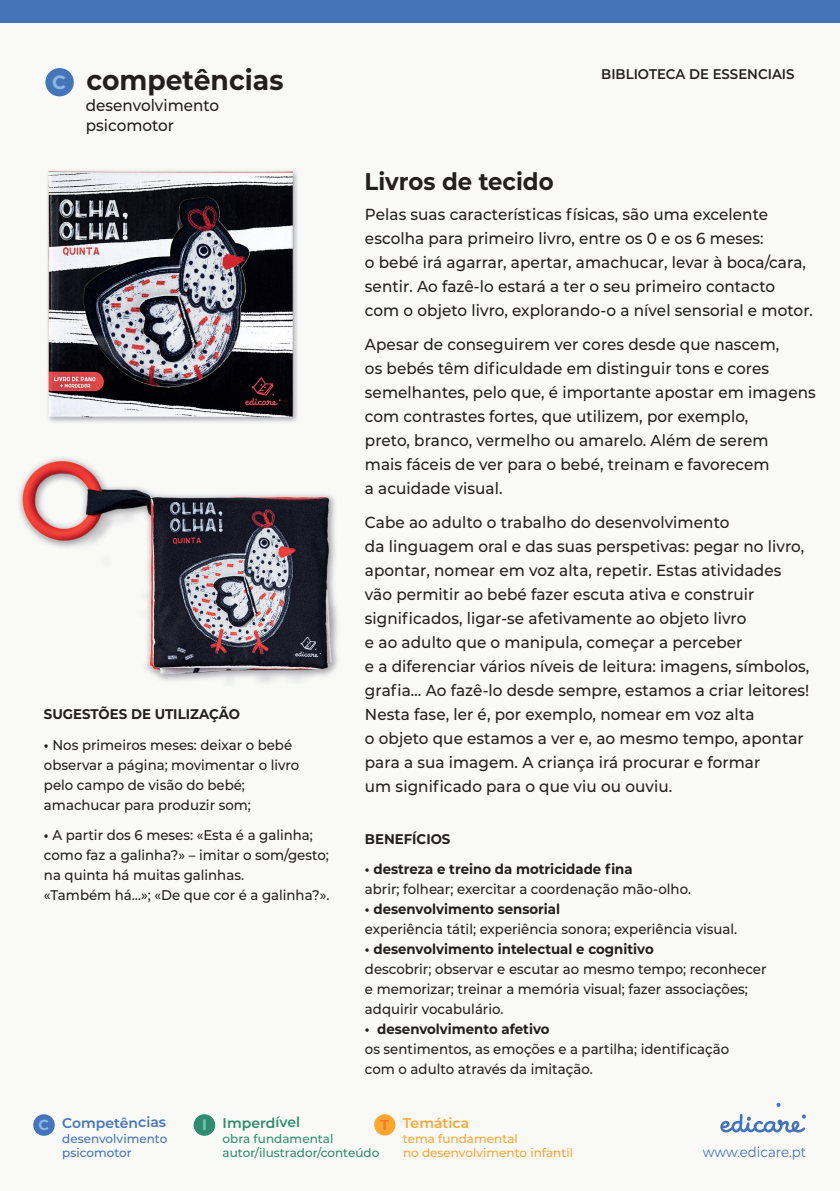
<style>
.page{position:relative;width:840px;height:1191px;background:#fff}
.page>*{position:absolute;margin:0;border:0;box-sizing:border-box;transform-origin:0 0}
.t1{font:700 28px "Montserrat";color:#231f20;scale:.95 1}
.t2{font:700 24px "Montserrat";color:#231f20;scale:.95 1}
.t3{font:700 19px "Montserrat";color:#89bae4}
.t4{font:500 16px/24px "Montserrat";letter-spacing:.005em;color:#231f20;scale:.95 1}
.t5{font:700 15px "Montserrat";color:#f47b23}
.t6{font:700 15px "Montserrat";color:#74c8ac}
.t7{font:700 14.4px "Montserrat";color:#89bae4}
.t8{font:500 14px/20px "Montserrat";color:#231f20;scale:.95 1}
.t9{font:700 14px "Montserrat";color:#231f20;scale:.95 1}
.t10{font:600 14px "Montserrat";color:#231f20;scale:.95 1}
.t11{font:14px "Montserrat";color:#4674ba;scale:.95 1}
.t12{font:600 14px "Montserrat";letter-spacing:-.005em;color:#4674ba}
.t13{font:600 14px "Montserrat";letter-spacing:-.005em;color:#2f8c6f}
.t14{font:600 14px "Montserrat";letter-spacing:-.005em;color:#faa631}
.t15{font:500 12px/14px "Montserrat";letter-spacing:-.005em;color:#2f8c6f}
.t16{font:500 12px/13.8px "Montserrat";letter-spacing:-.005em;color:#faa631}
.t17{font:500 12px/14.2px "Montserrat";letter-spacing:-.005em;color:#4674ba}
.s1{font-weight:700}
</style>
<div class="page">
<div style="left:0;top:0;width:839px;height:1191px;background:#f9faf8"></div>
<svg style="left:776px;top:1102px;width:4px;height:4px"></svg>
<svg style="left:720px;top:1114px;width:85px;height:19px"></svg>
<div style="left:0;top:0;width:839px;height:23px;background:#4674ba"></div>
<img style="left:19px;top:458px;width:319px;height:225px">
<div style="left:374px;top:1114px;width:21px;height:21px;background:#faa631;border-radius:50%"></div>
<div style="left:45px;top:68px;width:29px;height:28px;background:#4674ba;border-radius:50%"></div>
<img style="left:47px;top:170px;width:251px;height:252px">
<div style="left:33px;top:1114px;width:22px;height:21px;background:#4674ba;border-radius:50%"></div>
<div style="left:193px;top:1114px;width:22px;height:21px;background:#2f8c6f;border-radius:50%"></div>
<p class="t3" style="left:52px;top:69px;width:16px">C</p>
<h1 class="t1" style="left:86px;top:59px;width:209px">competências</h1>
<p class="t4" style="left:86px;top:95px;width:142px;line-height:20px">desenvolvimento psicomotor</p>
<h2 class="t2" style="left:364px;top:165px;width:200px">Livros de tecido</h2>
<p class="t10" style="left:601px;top:64px;width:205px">BIBLIOTECA DE ESSENCIAIS</p>
<p class="t4" style="left:365px;top:201px;width:473px">Pelas suas características físicas, são uma excelente escolha para primeiro livro, entre os 0 e os 6 meses:<br>o bebé irá agarrar, apertar, amachucar, levar à boca/cara, sentir. Ao fazê-lo estará a ter o seu primeiro contacto com o objeto livro, explorando-o a nível sensorial e motor.</p>
<p class="t4" style="left:365px;top:331px;width:476px">Apesar de conseguirem ver cores desde que nascem,<br>os bebés têm dificuldade em distinguir tons e cores semelhantes, pelo que, é importante apostar em imagens com contrastes fortes, que utilizem, por exemplo,<br>preto, branco, vermelho ou amarelo. Além de serem<br>mais fáceis de ver para o bebé, treinam e favorecem<br>a acuidade visual.</p>
<p class="t4" style="left:365px;top:509px;width:469px">Cabe ao adulto o trabalho do desenvolvimento<br>da linguagem oral e das suas perspetivas: pegar no livro, apontar, nomear em voz alta, repetir. Estas atividades vão permitir ao bebé fazer escuta ativa e construir significados, ligar-se afetivamente ao objeto livro<br>e ao adulto que o manipula, começar a perceber<br>e a diferenciar vários níveis de leitura: imagens, símbolos, grafia… Ao fazê-lo desde sempre, estamos a criar leitores!<br>Nesta fase, ler é, por exemplo, nomear em voz alta<br>o objeto que estamos a ver e, ao mesmo tempo, apontar para a sua imagem. A criança irá procurar e formar<br>um significado para o que viu ou ouviu.</p>
<p class="t9" style="left:44px;top:704px;width:208px">SUGESTÕES DE UTILIZAÇÃO</p>
<p class="t8" style="left:44px;top:734px;width:270px"><span class="s1">•</span> Nos primeiros meses: deixar o bebé observar a página; movimentar o livro pelo campo de visão do bebé; amachucar para produzir som;</p>
<p class="t8" style="left:44px;top:824px;width:302px"><span class="s1">•</span> A partir dos 6 meses: «Esta é a galinha; como faz a galinha?» – imitar o som/gesto; na quinta há muitas galinhas.<br>«Também há…»; «De que cor é a galinha?».</p>
<p class="t9" style="left:365px;top:828px;width:91px">BENEFÍCIOS</p>
<p class="t9" style="left:365px;top:858px;width:283px">• destreza e treino da motricidade fina</p>
<p class="t8" style="left:365px;top:878px;width:344px">abrir; folhear; exercitar a coordenação mão-olho.</p>
<p class="t9" style="left:365px;top:898px;width:207px">• desenvolvimento sensorial</p>
<p class="t8" style="left:365px;top:918px;width:393px">experiência tátil; experiência sonora; experiência visual.</p>
<p class="t9" style="left:365px;top:938px;width:305px">• desenvolvimento intelectual e cognitivo</p>
<p class="t8" style="left:365px;top:958px;width:424px">descobrir; observar e escutar ao mesmo tempo; reconhecer e memorizar; treinar a memória visual; fazer associações; adquirir vocabulário.</p>
<p class="t9" style="left:365px;top:1018px;width:196px">• desenvolvimento afetivo</p>
<p class="t8" style="left:365px;top:1038px;width:385px">os sentimentos, as emoções e a partilha; identificação com o adulto através da imitação.</p>
<p class="t12" style="left:62px;top:1112px;width:106px">Competências</p>
<p class="t7" style="left:38px;top:1114px;width:12px">C</p>
<p class="t6" style="left:202px;top:1114px;width:7px">I</p>
<p class="t17" style="left:62px;top:1131px;width:107px">desenvolvimento psicomotor</p>
<p class="t13" style="left:222px;top:1112px;width:79px">Imperdível</p>
<p class="t15" style="left:222px;top:1131px;width:158px">obra fundamental autor/ilustrador/conteúdo</p>
<p class="t5" style="left:380px;top:1114px;width:11px">T</p>
<p class="t14" style="left:403px;top:1112px;width:68px">Temática</p>
<p class="t16" style="left:403px;top:1131px;width:171px">tema fundamental<br>no desenvolvimento infantil</p>
<p class="t11" style="left:702px;top:1142px;width:110px">www.edicare.pt</p>
</div>
